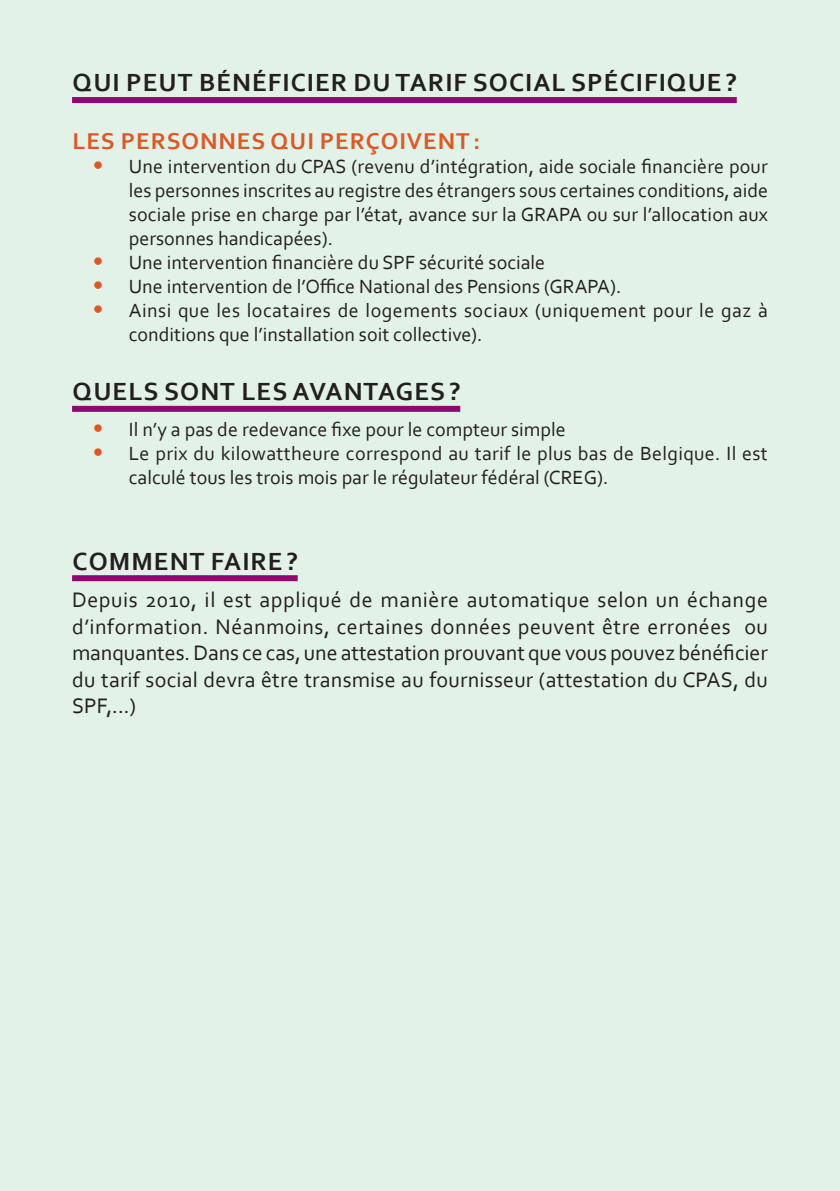
<style>
.page{position:relative;width:840px;height:1191px;background:#fff}
.page>*{position:absolute;margin:0;border:0;box-sizing:border-box;transform-origin:0 0}
.t1{font:700 26px "Corbel";letter-spacing:.04em;color:#231f20}
.t2{font:700 24px "Corbel";letter-spacing:.04em;color:#dd5827}
.t3{font:22px/26.4px "Corbel";letter-spacing:.01em;color:#231f20;text-align:justify}
.t4{font:20px/24px "Corbel";color:#231f20}
.s1{font-weight:700;font-size:24px;color:#dd5827}
</style>
<div class="page">
<div style="left:0;top:0;width:839px;height:1191px;background:#e3f2e7"></div>
<div style="left:72px;top:97px;width:664px;height:6px;background:#900872"></div>
<div style="left:72px;top:406px;width:388px;height:6px;background:#900872"></div>
<div style="left:72px;top:575px;width:225px;height:6px;background:#900872"></div>
<h1 class="t1" style="left:73px;top:67px;width:664px">QUI PEUT BÉNÉFICIER DU TARIF SOCIAL SPÉCIFIQUE?</h1>
<p class="t2" style="left:72px;top:126px;width:409px">LES PERSONNES QUI PERÇOIVENT:</p>
<p class="t4" style="left:129px;top:153px;width:640px;text-align:justify;text-indent:-36px"><span class="s1">•</span> Une intervention du CPAS (revenu d’intégration, aide sociale financière pour les personnes inscrites au registre des étrangers sous certaines conditions, aide sociale prise en charge par l’état, avance sur la GRAPA ou sur l’allocation aux personnes handicapées).</p>
<p class="t4" style="left:93px;top:249px;width:453px"><span class="s1">•</span> Une intervention financière du SPF sécurité sociale</p>
<p class="t4" style="left:93px;top:273px;width:529px"><span class="s1">•</span> Une intervention de l’Office National des Pensions (GRAPA).</p>
<p class="t4" style="left:129px;top:297px;width:638px;text-indent:-36px"><span class="s1">•</span> Ainsi que les locataires de logements sociaux (uniquement pour le gaz à conditions que l’installation soit collective).</p>
<h1 class="t1" style="left:73px;top:375px;width:388px">QUELS SONT LES AVANTAGES?</h1>
<p class="t4" style="left:93px;top:416px;width:474px"><span class="s1">•</span> Il n’y a pas de redevance fixe pour le compteur simple</p>
<p class="t4" style="left:129px;top:440px;width:639px;text-indent:-36px"><span class="s1">•</span> Le prix du kilowattheure correspond au tarif le plus bas de Belgique. Il est calculé tous les trois mois par le régulateur fédéral (CREG).</p>
<h1 class="t1" style="left:73px;top:545px;width:226px">COMMENT FAIRE?</h1>
<p class="t3" style="left:72px;top:586px;width:697px">Depuis 2010, il est appliqué de manière automatique selon un échange d’information. Néanmoins, certaines données peuvent être erronées ou manquantes. Dans ce cas, une attestation prouvant que vous pouvez bénéficier du tarif social devra être transmise au fournisseur (attestation du CPAS, du SPF,...)</p>
</div>
